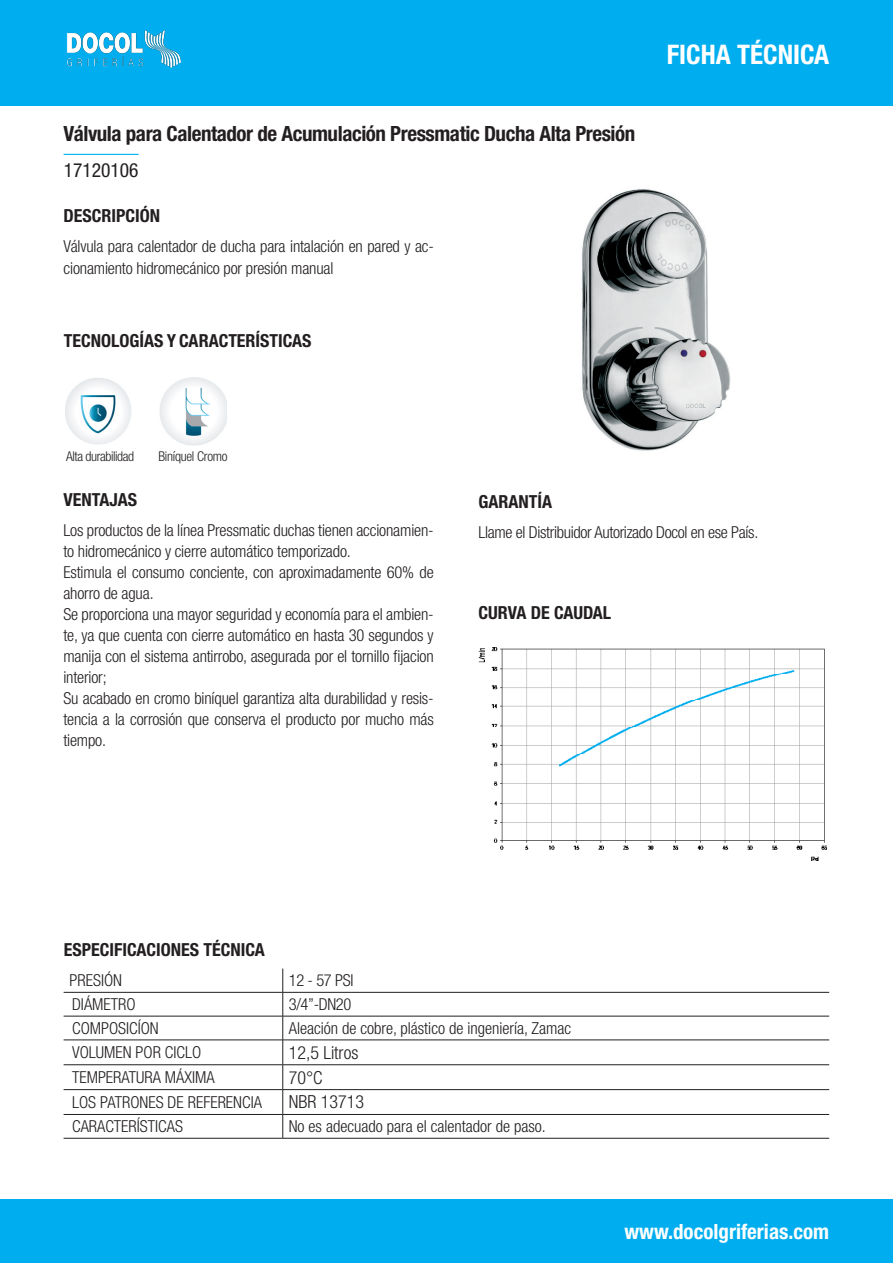
<style>
.page{position:relative;width:893px;height:1263px;background:#fff}
.page>*{position:absolute;margin:0;border:0;box-sizing:border-box;transform-origin:0 0}
.t1{font:700 condensed 27px "Helvetica Neue LT Pro";color:#fff}
.t2{font:700 condensed 21px "Helvetica Neue LT Pro";letter-spacing:-.02em;color:#231f20}
.t3{font:700 condensed 21px "Helvetica Neue LT Pro";color:#fff}
.t4{font:condensed 19.5px "Helvetica Neue LT Std";color:#231f20}
.t5{font:700 condensed 18px "Helvetica Neue LT Pro";color:#231f20}
.t6{font:300 condensed 18px "Helvetica Neue LT Std";color:#231f20}
.t7{font:300 condensed 16.5px/21px "Helvetica Neue LT Std";letter-spacing:-.01em;color:#231f20}
.t8{font:300 condensed 13.5px "Helvetica Neue LT Std";letter-spacing:-.03em;color:#231f20}
</style>
<div class="page">
<hr style="left:64px;top:154px;width:75px;height:1px;background:#00aeef">
<hr style="left:64px;top:992px;width:219px;height:1px;background:#231f20">
<hr style="left:283px;top:992px;width:546px;height:1px;background:#231f20">
<hr style="left:64px;top:1016px;width:219px;height:1px;background:#231f20">
<hr style="left:283px;top:1016px;width:546px;height:1px;background:#231f20">
<hr style="left:64px;top:1040px;width:219px;height:1px;background:#231f20">
<hr style="left:283px;top:1040px;width:546px;height:1px;background:#231f20">
<hr style="left:64px;top:1064px;width:219px;height:1px;background:#231f20">
<hr style="left:283px;top:1064px;width:546px;height:1px;background:#231f20">
<hr style="left:64px;top:1089px;width:219px;height:1px;background:#231f20">
<hr style="left:283px;top:1089px;width:546px;height:1px;background:#231f20">
<hr style="left:64px;top:1114px;width:219px;height:1px;background:#231f20">
<hr style="left:283px;top:1114px;width:546px;height:1px;background:#231f20">
<svg style="left:283px;top:968px;width:1px;height:170px"></svg>
<hr style="left:64px;top:1138px;width:219px;height:1px;background:#231f20">
<hr style="left:283px;top:1138px;width:546px;height:1px;background:#231f20">
<img style="left:479px;top:647px;width:348px;height:214px">
<img style="left:582px;top:189px;width:149px;height:262px">
<img style="left:160px;top:377px;width:67px;height:68px">
<img style="left:66px;top:378px;width:65px;height:67px">
<div style="left:0;top:0;width:893px;height:105px;background:#00aeef"></div>
<img style="left:66px;top:30px;width:116px;height:38px">
<div style="left:0;top:1199px;width:893px;height:64px;background:#00aeef"></div>
<p class="t2" style="left:64px;top:121px;width:573px">Válvula para Calentador de Acumulación Pressmatic Ducha Alta Presión</p>
<p class="t4" style="left:64px;top:159px;width:76px">17120106</p>
<p class="t5" style="left:64px;top:205px;width:98px">DESCRIPCIÓN</p>
<p class="t7" style="left:64px;top:235px;width:372px;line-height:22.5px">Válvula para calentador de ducha para intalación en pared y ac&shy;cionamiento hidromecánico por presión manual</p>
<p class="t5" style="left:64px;top:329px;width:249px">TECNOLOGÍAS Y CARACTERÍSTICAS</p>
<h1 class="t1" style="left:667px;top:38px;width:164px">FICHA TÉCNICA</h1>
<p class="t8" style="left:66px;top:448px;width:70px">Alta durabilidad</p>
<p class="t8" style="left:158px;top:448px;width:71px">Biníquel Cromo</p>
<p class="t5" style="left:63px;top:489px;width:75px">VENTAJAS</p>
<p class="t7" style="left:63px;top:520px;width:372px">Los productos de la línea Pressmatic duchas tienen accionamien&shy;to hidromecánico y cierre automático temporizado.</p>
<p class="t7" style="left:63px;top:562px;width:372px">Estimula el consumo conciente, con aproximadamente 60% de ahorro de agua.</p>
<p class="t7" style="left:63px;top:604px;width:372px;text-align:justify">Se proporciona una mayor seguridad y economía para el ambien&shy;te, ya que cuenta con cierre automático en hasta 30 segundos y manija con el sistema antirrobo, asegurada por el tornillo fijacion interior;</p>
<p class="t7" style="left:63px;top:688px;width:372px;text-align:justify">Su acabado en cromo biníquel garantiza alta durabilidad y resis&shy;tencia a la corrosión que conserva el producto por mucho más tiempo.</p>
<p class="t5" style="left:478px;top:490px;width:75px">GARANTÍA</p>
<p class="t7" style="left:478px;top:521px;width:281px">Llame el Distribuidor Autorizado Docol en ese País.</p>
<p class="t5" style="left:478px;top:601px;width:134px">CURVA DE CAUDAL</p>
<p class="t5" style="left:64px;top:938px;width:202px">ESPECIFICACIONES TÉCNICA</p>
<p class="t7" style="left:70px;top:970px;width:54px">PRESIÓN</p>
<p class="t7" style="left:289px;top:970px;width:66px">12 - 57 PSI</p>
<p class="t7" style="left:72px;top:994px;width:65px">DIÁMETRO</p>
<p class="t7" style="left:289px;top:994px;width:64px">3/4”-DN20</p>
<p class="t7" style="left:72px;top:1017px;width:88px">COMPOSICÍON</p>
<p class="t7" style="left:289px;top:1017px;width:284px">Aleación de cobre, plástico de ingeniería, Zamac</p>
<p class="t7" style="left:72px;top:1042px;width:131px">VOLUMEN POR CICLO</p>
<p class="t6" style="left:289px;top:1042px;width:71px">12,5 Litros</p>
<p class="t7" style="left:72px;top:1066px;width:144px">TEMPERATURA MÁXIMA</p>
<p class="t6" style="left:289px;top:1067px;width:35px">70°C</p>
<p class="t7" style="left:72px;top:1091px;width:191px">LOS PATRONES DE REFERENCIA</p>
<p class="t6" style="left:289px;top:1092px;width:77px">NBR 13713</p>
<p class="t7" style="left:72px;top:1116px;width:112px">CARACTERÍSTICAS</p>
<p class="t7" style="left:289px;top:1116px;width:259px">No es adecuado para el calentador de paso.</p>
<p class="t3" style="left:624px;top:1218px;width:206px">www.docolgriferias.com</p>
</div>
